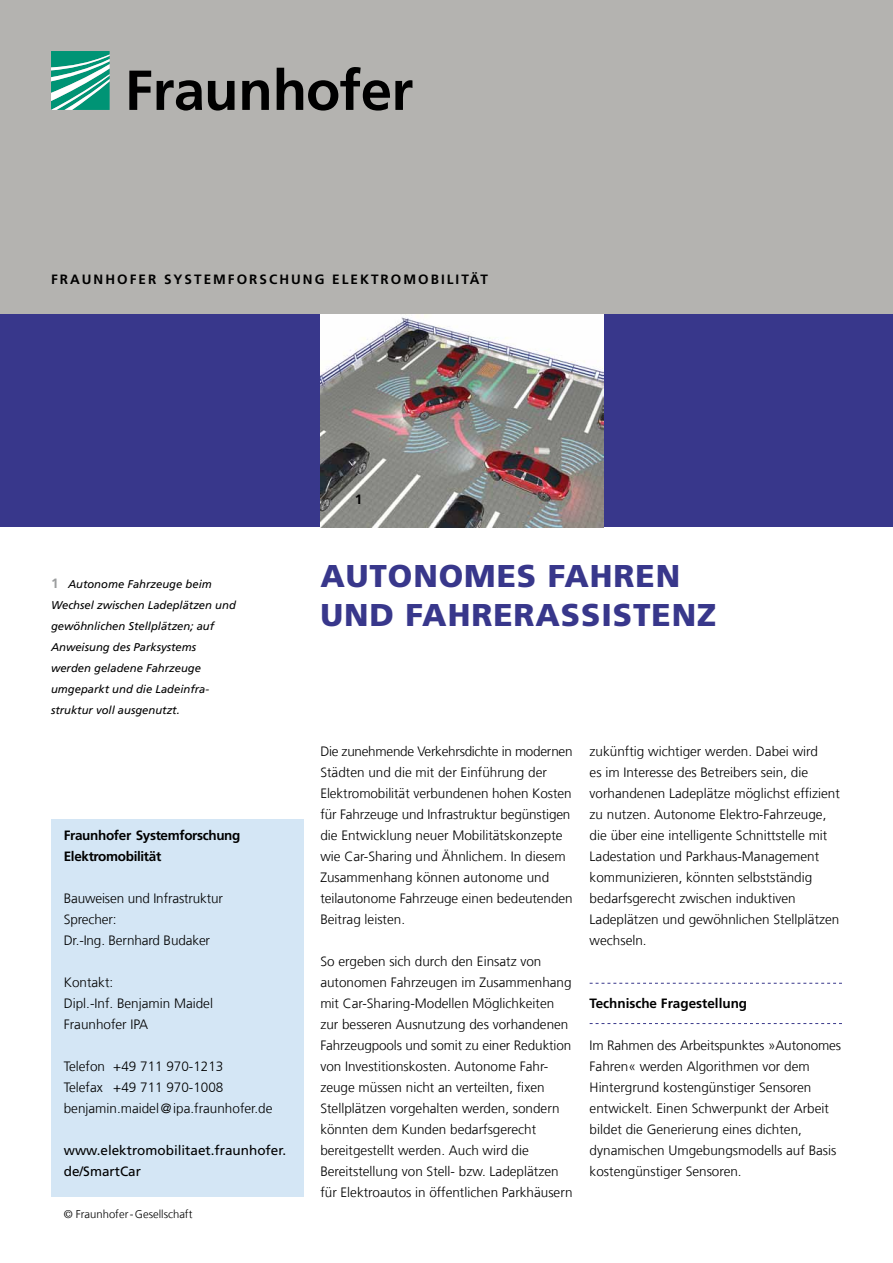
<style>
.page{position:relative;width:893px;height:1263px;background:#fff}
.page>*{position:absolute;margin:0;border:0;box-sizing:border-box;transform-origin:0 0}
.t1{font:900 31.5px/39px "Frutiger LT Com";letter-spacing:.03em;color:#38378b}
.t2{font:300 13.5px/21px "Frutiger LT Com";color:#000}
.t3{font:13.5px/21px "Frutiger LT Com";color:#000}
.t4{font:700 13.5px "Frutiger LT Com";letter-spacing:.15em;color:#000}
.t5{font:700 13.5px/21px "Frutiger LT Com";letter-spacing:-.025em;color:#000}
.t6{font:700 13.5px "Frutiger LT Com";color:#000}
.t7{font:italic 11.25px/21px "Frutiger LT Com";color:#000}
.t8{font:300 11.25px "Frutiger LT Com";color:#000}
.s1{font-weight:700;font-style:normal;font-size:13.5px;color:#9c9e9f}
</style>
<div class="page">
<div style="left:0;top:0;width:893px;height:315px;background:#b4b3b0"></div>
<div style="left:0;top:315px;width:893px;height:212px;background:#38378b"></div>
<svg style="left:51px;top:51px;width:59px;height:59px;background:#4bb19c"></svg>
<svg style="left:129px;top:67px;width:283px;height:44px"></svg>
<div style="left:51px;top:819px;width:252px;height:378px;background:#d4e6f5"></div>
<svg style="left:590px;top:983px;width:252px;height:1px"></svg>
<svg style="left:590px;top:1023px;width:252px;height:1px"></svg>
<img style="left:320px;top:315px;width:284px;height:212px">
<p class="t4" style="left:51px;top:271px;width:438px">FRAUNHOFER SYSTEMFORSCHUNG ELEKTROMOBILITÄT</p>
<p class="t7" style="left:51px;top:574px;width:186px"><span class="s1">1</span> Autonome Fahrzeuge beim<br>Wechsel zwischen Ladeplätzen und gewöhnlichen Stellplätzen; auf<br>Anweisung des Parksystems werden geladene Fahrzeuge umgeparkt und die Ladeinfra&shy;struktur voll ausgenutzt.</p>
<p class="t5" style="left:64px;top:825px;width:178px">Fraunhofer Systemforschung<br>Elektromobilität</p>
<p class="t2" style="left:64px;top:888px;width:161px">Bauweisen und Infrastruktur<br>Sprecher:<br>Dr.-Ing. Bernhard Budaker</p>
<p class="t2" style="left:64px;top:972px;width:151px">Kontakt:<br>Dipl.-Inf. Benjamin Maidel<br>Fraunhofer IPA</p>
<p class="t2" style="left:64px;top:1056px;width:210px">Telefon +49 711 970-1213<br>Telefax +49 711 970-1008 benjamin.maidel@ipa.fraunhofer.de</p>
<p class="t3" style="left:64px;top:1140px;width:224px">www.elektromobilitaet.fraunhofer. de/SmartCar</p>
<p class="t8" style="left:64px;top:1208px;width:130px">© Fraunhofer-Gesellschaft</p>
<p class="t6" style="left:355px;top:492px;width:9px">1</p>
<h1 class="t1" style="left:320px;top:556px;width:397px">AUTONOMES FAHREN<br>UND FAHRERASSISTENZ</h1>
<p class="t2" style="left:320px;top:741px;width:254px">Die zunehmende Verkehrsdichte in modernen Städten und die mit der Einführung der Elektromobilität verbundenen hohen Kosten für Fahrzeuge und Infrastruktur begünstigen die Entwicklung neuer Mobilitätskonzepte wie Car-Sharing und Ähnlichem. In diesem Zusammenhang können autonome und teilautonome Fahrzeuge einen bedeutenden Beitrag leisten.</p>
<p class="t2" style="left:320px;top:951px;width:254px">So ergeben sich durch den Einsatz von autonomen Fahrzeugen im Zusammenhang mit Car-Sharing-Modellen Möglichkeiten zur besseren Ausnutzung des vorhandenen Fahrzeugpools und somit zu einer Reduktion von Investitionskosten. Autonome Fahr&shy;zeuge müssen nicht an verteilten, fixen Stellplätzen vorgehalten werden, sondern könnten dem Kunden bedarfsgerecht bereitgestellt werden. Auch wird die Bereitstellung von Stell- bzw. Ladeplätzen für Elektroautos in öffentlichen Parkhäusern</p>
<p class="t2" style="left:590px;top:741px;width:252px">zukünftig wichtiger werden. Dabei wird<br>es im Interesse des Betreibers sein, die vorhandenen Ladeplätze möglichst effizient zu nutzen. Autonome Elektro-Fahrzeuge, die über eine intelligente Schnittstelle mit Ladestation und Parkhaus-Management kommunizieren, könnten selbstständig bedarfsgerecht zwischen induktiven Ladeplätzen und gewöhnlichen Stellplätzen wechseln.</p>
<p class="t6" style="left:590px;top:996px;width:159px">Technische Fragestellung</p>
<p class="t2" style="left:590px;top:1035px;width:253px">Im Rahmen des Arbeitspunktes »Autonomes Fahren« werden Algorithmen vor dem Hintergrund kostengünstiger Sensoren entwickelt. Einen Schwerpunkt der Arbeit bildet die Generierung eines dichten, dynamischen Umgebungsmodells auf Basis kostengünstiger Sensoren.</p>
</div>
